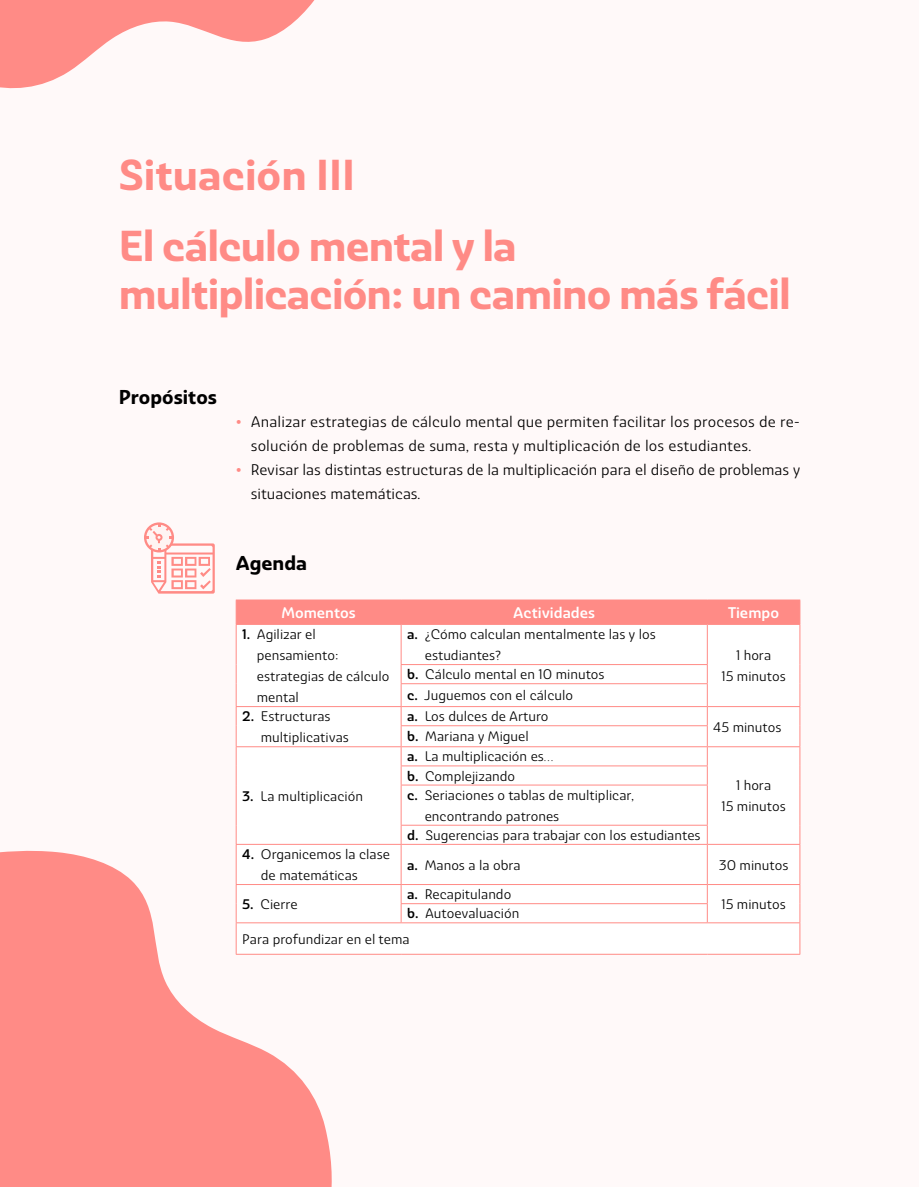
<style>
.page{position:relative;width:919px;height:1187px;background:#fff}
.page>*{position:absolute;margin:0;border:0;box-sizing:border-box;transform-origin:0 0}
.t1{font:42px/71.2px "Ashemore Nor Bol";letter-spacing:-.02em;color:#ff8b86}
.t2{font:19.5px "Ashemore Nor Bol";color:#000}
.t3{font:15px/23.7px "Ashemore Nor Reg";letter-spacing:.01em;color:#000}
.t4{font:15px "Ashemore Nor Med";color:#fff}
.t5{font:13.5px/21px "Ashemore Nor Reg";color:#000}
.s1{font-family:"Montserrat";font-weight:600;font-size:18px;color:#ff8b86}
.s2{font-family:"Ashemore Nor Med"}
</style>
<div class="page">
<div style="left:0;top:0;width:918px;height:1186px;background:#fff9f9"></div>
<svg style="left:0;top:849px;width:333px;height:337px;fill:#ff8b86"></svg>
<svg style="left:144px;top:522px;width:30px;height:30px"></svg>
<svg style="left:146px;top:524px;width:69px;height:69px"></svg>
<svg style="left:0;top:0;width:315px;height:89px"></svg>
<svg style="left:237px;top:625px;width:562px;height:328px"></svg>
<hr style="left:236px;top:599px;width:165px;height:1px;background:#ff8b86">
<hr style="left:401px;top:599px;width:306px;height:1px;background:#ff8b86">
<hr style="left:707px;top:599px;width:93px;height:1px;background:#ff8b86">
<div style="left:236px;top:600px;width:564px;height:24px;background:#ff8b86"></div>
<hr style="left:236px;top:624px;width:165px;height:1px;background:#ff8b86">
<hr style="left:236px;top:624px;width:1px;height:40px;background:#ff8b86">
<hr style="left:401px;top:624px;width:306px;height:1px;background:#ff8b86">
<hr style="left:401px;top:624px;width:1px;height:40px;background:#ff8b86">
<hr style="left:707px;top:624px;width:93px;height:1px;background:#ff8b86">
<hr style="left:707px;top:624px;width:1px;height:40px;background:#ff8b86">
<hr style="left:799px;top:624px;width:1px;height:40px;background:#ff8b86">
<hr style="left:401px;top:664px;width:306px;height:1px;background:#ff8b86">
<hr style="left:401px;top:683px;width:306px;height:1px;background:#ff8b86">
<hr style="left:236px;top:706px;width:165px;height:1px;background:#ff8b86">
<hr style="left:401px;top:706px;width:306px;height:1px;background:#ff8b86">
<hr style="left:707px;top:706px;width:93px;height:1px;background:#ff8b86">
<hr style="left:401px;top:725px;width:306px;height:1px;background:#ff8b86">
<hr style="left:236px;top:746px;width:165px;height:1px;background:#ff8b86">
<svg style="left:236px;top:664px;width:1px;height:121px"></svg>
<hr style="left:236px;top:785px;width:1px;height:40px;background:#ff8b86">
<svg style="left:236px;top:825px;width:1px;height:18px"></svg>
<hr style="left:401px;top:746px;width:306px;height:1px;background:#ff8b86">
<hr style="left:707px;top:746px;width:93px;height:1px;background:#ff8b86">
<svg style="left:799px;top:664px;width:1px;height:121px"></svg>
<hr style="left:799px;top:785px;width:1px;height:40px;background:#ff8b86">
<svg style="left:799px;top:825px;width:1px;height:18px"></svg>
<hr style="left:401px;top:765px;width:306px;height:1px;background:#ff8b86">
<svg style="left:401px;top:665px;width:1px;height:119px"></svg>
<svg style="left:707px;top:665px;width:1px;height:119px"></svg>
<hr style="left:401px;top:784px;width:306px;height:1px;background:#ff8b86">
<hr style="left:401px;top:785px;width:1px;height:39px;background:#ff8b86">
<hr style="left:707px;top:785px;width:1px;height:39px;background:#ff8b86">
<hr style="left:401px;top:824px;width:306px;height:1px;background:#ff8b86">
<svg style="left:401px;top:825px;width:1px;height:18px"></svg>
<svg style="left:707px;top:825px;width:1px;height:18px"></svg>
<hr style="left:236px;top:843px;width:165px;height:1px;background:#ff8b86">
<hr style="left:236px;top:844px;width:1px;height:40px;background:#ff8b86">
<hr style="left:401px;top:843px;width:306px;height:1px;background:#ff8b86">
<hr style="left:401px;top:844px;width:1px;height:40px;background:#ff8b86">
<hr style="left:707px;top:843px;width:93px;height:1px;background:#ff8b86">
<hr style="left:707px;top:844px;width:1px;height:40px;background:#ff8b86">
<hr style="left:799px;top:844px;width:1px;height:40px;background:#ff8b86">
<hr style="left:236px;top:884px;width:165px;height:1px;background:#ff8b86">
<svg style="left:236px;top:885px;width:1px;height:37px"></svg>
<hr style="left:401px;top:884px;width:306px;height:1px;background:#ff8b86">
<hr style="left:707px;top:884px;width:93px;height:1px;background:#ff8b86">
<svg style="left:799px;top:885px;width:1px;height:37px"></svg>
<hr style="left:401px;top:903px;width:306px;height:1px;background:#ff8b86">
<svg style="left:401px;top:884px;width:1px;height:38px"></svg>
<svg style="left:707px;top:884px;width:1px;height:38px"></svg>
<hr style="left:236px;top:922px;width:165px;height:1px;background:#ff8b86">
<hr style="left:236px;top:923px;width:1px;height:30px;background:#ff8b86">
<hr style="left:401px;top:922px;width:306px;height:1px;background:#ff8b86">
<hr style="left:707px;top:922px;width:93px;height:1px;background:#ff8b86">
<hr style="left:799px;top:923px;width:1px;height:30px;background:#ff8b86">
<hr style="left:236px;top:953px;width:165px;height:1px;background:#ff8b86">
<hr style="left:401px;top:953px;width:306px;height:1px;background:#ff8b86">
<hr style="left:707px;top:953px;width:93px;height:1px;background:#ff8b86">
<h1 class="t1" style="left:119px;top:139px;width:399px">Situación III<br>El cálculo mental y la</h1>
<h1 class="t1" style="left:119px;top:258px;width:673px">multiplicación: un camino más fácil</h1>
<h2 class="t2" style="left:119px;top:385px;width:100px">Propósitos</h2>
<p class="t3" style="left:251px;top:410px;width:551px;text-indent:-15px"><span class="s1">•</span> Analizar estrategias de cálculo mental que permiten facilitar los procesos de re&shy;solución de problemas de suma, resta y multiplicación de los estudiantes.</p>
<p class="t3" style="left:251px;top:457px;width:551px;text-indent:-15px"><span class="s1">•</span> Revisar las distintas estructuras de la multiplicación para el diseño de problemas y situaciones matemáticas.</p>
<h2 class="t2" style="left:236px;top:551px;width:73px">Agenda</h2>
<p class="t4" style="left:281px;top:603px;width:76px">Momentos</p>
<p class="t4" style="left:513px;top:603px;width:83px">Actividades</p>
<p class="t4" style="left:728px;top:603px;width:52px">Tiempo</p>
<p class="t5" style="left:257px;top:623px;width:134px;text-indent:-15px"><span class="s2">1.</span> Agilizar el pensamiento: estrategias de cálculo mental</p>
<p class="t5" style="left:424px;top:623px;width:232px;text-indent:-18px"><span class="s2">a.</span> ¿Cómo calculan mentalmente las y los estudiantes?</p>
<p class="t5" style="left:736px;top:644px;width:37px">1 hora</p>
<p class="t5" style="left:407px;top:663px;width:199px"><span class="s2">b.</span> Cálculo mental en 10 minutos</p>
<p class="t5" style="left:721px;top:665px;width:66px">15 minutos</p>
<p class="t5" style="left:407px;top:684px;width:167px"><span class="s2">c.</span> Juguemos con el cálculo</p>
<p class="t5" style="left:261px;top:705px;width:90px;text-indent:-19px"><span class="s2">2.</span> Estructuras multiplicativas</p>
<p class="t5" style="left:407px;top:705px;width:143px"><span class="s2">a.</span> Los dulces de Arturo</p>
<p class="t5" style="left:407px;top:726px;width:123px"><span class="s2">b.</span> Mariana y Miguel</p>
<p class="t5" style="left:242px;top:785px;width:122px"><span class="s2">3.</span> La multiplicación</p>
<p class="t5" style="left:407px;top:746px;width:148px"><span class="s2">a.</span> La multiplicación es…</p>
<p class="t5" style="left:407px;top:766px;width:229px;line-height:19.2px"><span class="s2">b.</span> Complejizando<br><span class="s2">c.</span> Seriaciones o tablas de multiplicar,</p>
<p class="t5" style="left:407px;top:806px;width:295px;line-height:19.2px;text-indent:18px">encontrando patrones<br><span class="s2">d.</span> Sugerencias para trabajar con los estudiantes</p>
<p class="t5" style="left:713px;top:716px;width:70px">45 minutos</p>
<p class="t5" style="left:721px;top:774px;width:66px;text-align:center">1 hora<br>15 minutos</p>
<p class="t5" style="left:261px;top:843px;width:131px;text-indent:-19px"><span class="s2">4.</span> Organicemos la clase de matemáticas</p>
<p class="t5" style="left:407px;top:854px;width:115px"><span class="s2">a.</span> Manos a la obra</p>
<p class="t5" style="left:718px;top:854px;width:71px">30 minutos</p>
<p class="t5" style="left:242px;top:893px;width:57px"><span class="s2">5.</span> Cierre</p>
<p class="t5" style="left:407px;top:883px;width:106px"><span class="s2">a.</span> Recapitulando</p>
<p class="t5" style="left:721px;top:893px;width:66px">15 minutos</p>
<p class="t5" style="left:242px;top:900px;width:279px;line-height:25.3px;text-indent:165px"><span class="s2">b.</span> Autoevaluación<br>Para profundizar en el tema</p>
</div>
